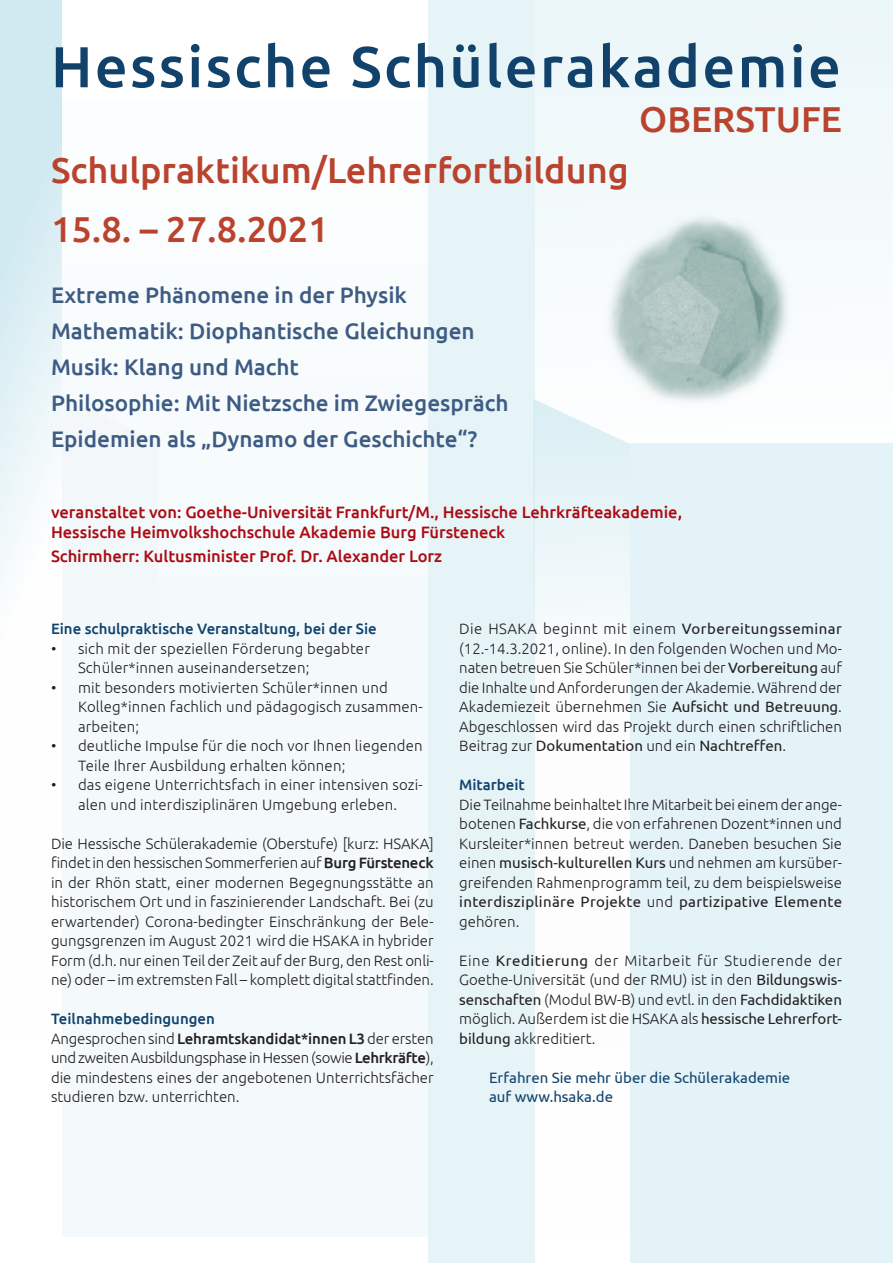
<style>
.page{position:relative;width:893px;height:1263px;background:#fff}
.page>*{position:absolute;margin:0;border:0;box-sizing:border-box;transform-origin:0 0}
.t1{font:500 57.6px "Ubuntu";letter-spacing:.04em;color:#11426c}
.t2{font:500 36px "Ubuntu";color:#ba432e}
.t3{font:500 22.5px "Ubuntu";color:#3d5b83}
.t4{font:500 16.5px "Ubuntu";color:#ab0b13}
.t5{font:300 15px/19.5px "Ubuntu";letter-spacing:.01em;color:#231f20;text-align:justify}
.t6{font:500 15px "Ubuntu";color:#11426c}
.t7{font:15px/19.5px "Ubuntu";color:#11426c}
.s1{font-weight:500}
.s2{font-weight:400}
</style>
<div class="page">
<div style="left:535px;top:0;width:358px;height:1046px;background:#f0f8fa"></div>
<div style="left:428px;top:0;width:107px;height:1263px;background:#e6f4f8"></div>
<svg style="left:533px;top:425px;width:98px;height:621px;fill:#fdfdfd"></svg>
<div style="left:630px;top:443px;width:263px;height:820px;background:#e4f3f7"></div>
<div style="left:0;top:0;width:62px;height:1038px;background:linear-gradient(to bottom,#cfe9f0,#fff)"></div>
<div style="left:62px;top:100px;width:366px;height:1137px;background:#f4fafc"></div>
<img style="left:533px;top:219px;width:344px;height:206px">
<p class="t1" style="left:51px;top:30px;width:791px">Hessische Schülerakademie</p>
<p class="t2" style="left:639px;top:96px;width:204px">OBERSTUFE</p>
<p class="t2" style="left:51px;top:147px;width:579px">Schulpraktikum/Lehrerfortbildung</p>
<p class="t2" style="left:51px;top:206px;width:279px">15.8. – 27.8.2021</p>
<p class="t3" style="left:51px;top:281px;width:357px">Extreme Phänomene in der Physik</p>
<p class="t3" style="left:51px;top:317px;width:425px">Mathematik: Diophantische Gleichungen</p>
<p class="t3" style="left:51px;top:353px;width:250px">Musik: Klang und Macht</p>
<p class="t3" style="left:51px;top:389px;width:459px">Philosophie: Mit Nietzsche im Zwiegespräch</p>
<p class="t3" style="left:51px;top:425px;width:428px">Epidemien als „Dynamo der Geschichte“?</p>
<p class="t4" style="left:51px;top:502px;width:633px">veranstaltet von: Goethe-Universität Frankfurt/M., Hessische Lehrkräfteakademie,</p>
<p class="t4" style="left:51px;top:521px;width:456px">Hessische Heimvolkshochschule Akademie Burg Fürsteneck</p>
<p class="t4" style="left:51px;top:546px;width:393px">Schirmherr: Kultusminister Prof. Dr. Alexander Lorz</p>
<p class="t6" style="left:51px;top:619px;width:327px">Eine schulpraktische Veranstaltung, bei der Sie</p>
<p class="t5" style="left:78px;top:638px;width:293px;text-indent:-27px">• sich mit der speziellen Förderung begabter<br>Schüler*innen auseinandersetzen;</p>
<p class="t5" style="left:78px;top:677px;width:346px;text-align:left;text-indent:-27px">• mit besonders motivierten Schüler*innen und<br>Kolleg*innen fachlich und pädagogisch zusammen&shy;arbeiten;</p>
<p class="t5" style="left:78px;top:736px;width:346px;text-indent:-27px">• deutliche Impulse für die noch vor Ihnen liegenden<br>Teile Ihrer Ausbildung erhalten können;</p>
<p class="t5" style="left:51px;top:775px;width:373px;text-align:center">• das eigene Unterrichtsfach in einer intensiven sozi&shy;alen und interdisziplinären Umgebung erleben.</p>
<p class="t5" style="left:51px;top:833px;width:384px">Die Hessische Schülerakademie (Oberstufe) [kurz: HSAKA] findet in den hessischen Sommerferien auf <span class="s1">Burg Fürsteneck </span>in der Rhön statt, einer modernen Begegnungsstätte an historischem Ort und in faszinierender Landschaft. Bei (zu erwartender) Corona-bedingter Einschränkung der Bele&shy;gungsgrenzen im August 2021 wird die HSAKA in hybrider Form (d.h. nur einen Teil der Zeit auf der Burg, den Rest onli&shy;ne) oder – im extremsten Fall – komplett digital stattfinden.</p>
<p class="t6" style="left:51px;top:1009px;width:165px">Teilnahmebedingungen</p>
<p class="t5" style="left:51px;top:1028px;width:384px">Angesprochen sind <span class="s1">Lehramtskandidat*innen L3</span> der ersten und zweiten Ausbildungsphase in Hessen (sowie <span class="s1">Lehrkräfte</span>), die mindestens eines der angebotenen Unterrichtsfächer studieren bzw. unterrichten.</p>
<p class="t5" style="left:459px;top:619px;width:384px">Die HSAKA beginnt mit einem <span class="s2">Vorbereitungsseminar </span>(12.-14.3.2021, online). In den folgenden Wochen und Mo&shy;naten betreuen Sie Schüler*innen bei der <span class="s2">Vorbereitung</span> auf die Inhalte und Anforderungen der Akademie. Während der Akademiezeit übernehmen Sie <span class="s2">Aufsicht und Betreuung</span>.<br>Abgeschlossen wird das Projekt durch einen schriftlichen Beitrag zur <span class="s2">Dokumentation</span> und ein <span class="s2">Nachtreffen</span>.</p>
<p class="t6" style="left:459px;top:775px;width:67px">Mitarbeit</p>
<p class="t5" style="left:459px;top:794px;width:384px">Die Teilnahme beinhaltet Ihre Mitarbeit bei einem der ange&shy;botenen <span class="s2">Fachkurse</span>, die von erfahrenen Dozent*innen und Kursleiter*innen betreut werden. Daneben besuchen Sie einen <span class="s2">musisch-kulturellen Kurs</span> und nehmen am kursüber&shy;greifenden Rahmenprogramm teil, zu dem beispielsweise <span class="s2">interdisziplinäre Projekte</span> und <span class="s2">partizipative Elemente </span>gehören.</p>
<p class="t5" style="left:459px;top:950px;width:384px">Eine <span class="s2">Kreditierung</span> der Mitarbeit für Studierende der Goethe-Universität (und der RMU) ist in den <span class="s2">Bildungswis&shy;senschaften</span> (Modul BW-B) und evtl. in den <span class="s2">Fachdidaktiken </span>möglich. Außerdem ist die HSAKA als <span class="s2">hessische Lehrerfort&shy;bildung</span> akkreditiert.</p>
<p class="t7" style="left:489px;top:1067px;width:303px">Erfahren Sie mehr über die Schülerakademie auf www.hsaka.de</p>
</div>
